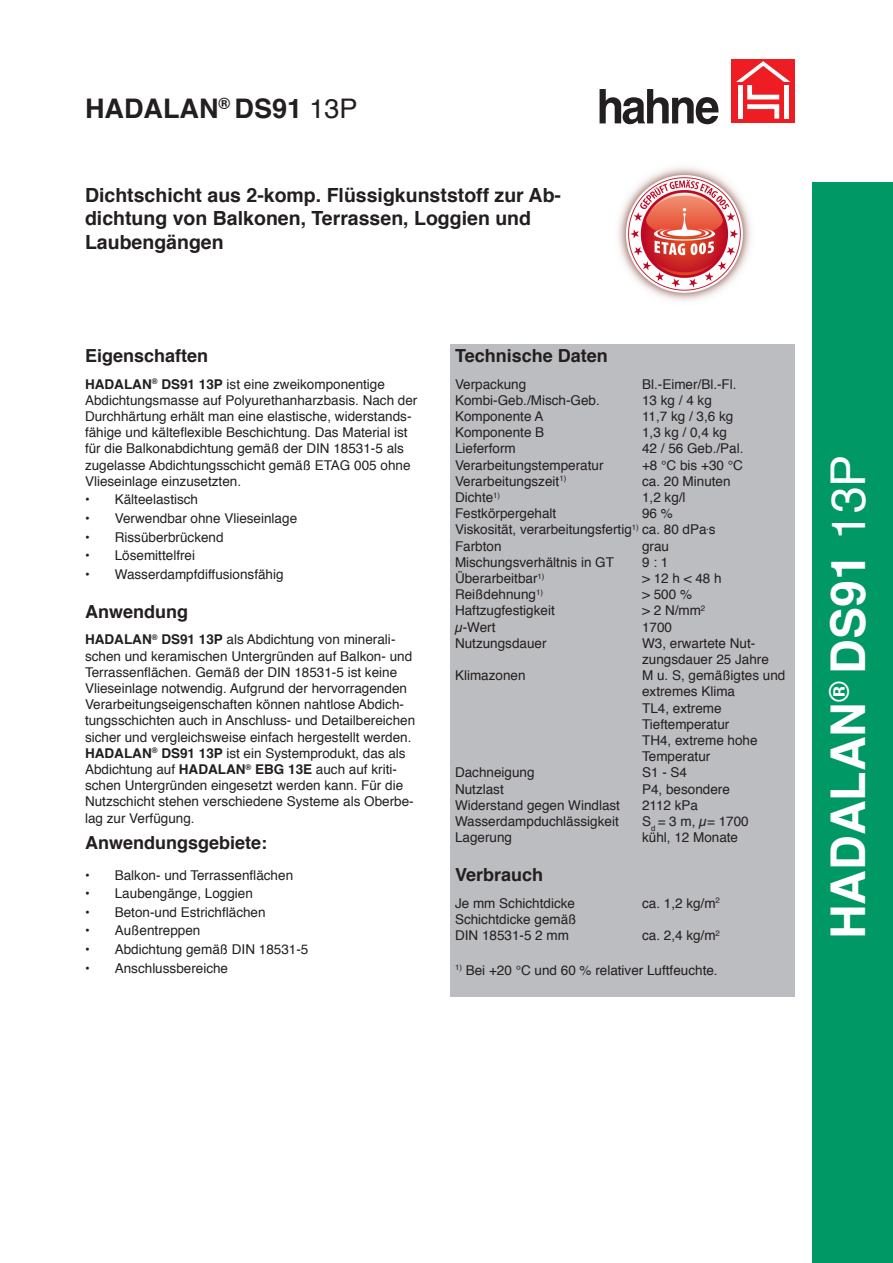
<style>
.page{position:relative;width:893px;height:1263px;background:#fff}
.page>*{position:absolute;margin:0;border:0;box-sizing:border-box;transform-origin:0 0}
.t1{font:700 48px "Helvetica";color:#fff}
.t2{font:700 27px "Helvetica";color:#231f20}
.t3{font:700 19.5px/23.4px "Helvetica";color:#231f20}
.t4{font:700 18px "Helvetica";color:#231f20}
.t5{font:13.5px/16.2px "Helvetica";color:#231f20}
.t6{font:700 13.5px "Helvetica";color:#231f20}
.s1{font-weight:400}
.s2{font-weight:700}
</style>
<div class="page">
<div style="left:731px;top:60px;width:64px;height:63px;background:#ee1d23"></div>
<svg style="left:736px;top:61px;width:54px;height:58px"></svg>
<div style="left:784px;top:85px;width:5px;height:34px;background:#fff"></div>
<svg style="left:600px;top:89px;width:119px;height:35px"></svg>
<div style="left:812px;top:183px;width:81px;height:1080px;background:#009864"></div>
<img style="left:618px;top:167px;width:133px;height:134px">
<div style="left:451px;top:344px;width:344px;height:30px;background:#bcbdc0"></div>
<div style="left:451px;top:374px;width:344px;height:473px;background:#bcbdc0"></div>
<div style="left:451px;top:846px;width:344px;height:17px;background:#bcbdc0"></div>
<div style="left:451px;top:863px;width:344px;height:30px;background:#bcbdc0"></div>
<div style="left:451px;top:893px;width:344px;height:52px;background:#bcbdc0"></div>
<div style="left:451px;top:944px;width:344px;height:35px;background:#bcbdc0"></div>
<div style="left:451px;top:979px;width:344px;height:17px;background:#bcbdc0"></div>
<p class="t2" style="left:85px;top:87px;width:274px">HADALAN<sup>®</sup> DS91 <span class="s1">13P</span></p>
<p class="t3" style="left:85px;top:183px;width:477px">Dichtschicht aus 2-komp. Flüssigkunststoff zur Ab&shy;dichtung von Balkonen, Terrassen, Loggien und<br>Laubengängen</p>
<p class="t4" style="left:85px;top:341px;width:125px">Eigenschaften</p>
<p class="t5" style="left:85px;top:376px;width:334px"><span class="s2">HADALAN</span><sup>®</sup> <span class="s2">DS91 13P</span> ist eine zweikomponentige Abdichtungsmasse auf Polyurethanharzbasis. Nach der Durchhärtung erhält man eine elastische, widerstands&shy;fähige und kälteflexible Beschichtung. Das Material ist für die Balkonabdichtung gemäß der DIN 18531-5 als zugelasse Abdichtungsschicht gemäß ETAG 005 ohne Vlieseinlage einzusetzten.</p>
<p class="t6" style="left:85px;top:489px;width:6px">•</p>
<p class="t5" style="left:115px;top:492px;width:85px">Kälteelastisch</p>
<p class="t6" style="left:85px;top:507px;width:6px">•</p>
<p class="t5" style="left:115px;top:511px;width:184px">Verwendbar ohne Vlieseinlage</p>
<p class="t6" style="left:85px;top:526px;width:6px">•</p>
<p class="t5" style="left:115px;top:529px;width:110px">Rissüberbrückend</p>
<p class="t6" style="left:85px;top:545px;width:6px">•</p>
<p class="t5" style="left:115px;top:548px;width:82px">Lösemittelfrei</p>
<p class="t6" style="left:85px;top:563px;width:6px">•</p>
<p class="t5" style="left:115px;top:566px;width:170px">Wasserdampfdiffusionsfähig</p>
<p class="t4" style="left:85px;top:597px;width:104px">Anwendung</p>
<p class="t5" style="left:85px;top:632px;width:332px"><span class="s2">HADALAN</span><sup>®</sup> <span class="s2">DS91 13P</span> als Abdichtung von minerali&shy;schen und keramischen Untergründen auf Balkon- und Terrassenflächen. Gemäß der DIN 18531-5 ist keine Vlieseinlage notwendig. Aufgrund der hervorragenden Verarbeitungseigenschaften können nahtlose Abdich&shy;tungsschichten auch in Anschluss- und Detailbereichen sicher und vergleichsweise einfach hergestellt werden.<br><span class="s2">HADALAN</span><sup>®</sup> <span class="s2">DS91 13P</span> ist ein Systemprodukt, das als Abdichtung auf <span class="s2">HADALAN</span><sup>®</sup> <span class="s2">EBG 13E</span> auch auf kriti&shy;schen Untergründen eingesetzt werden kann. Für die Nutzschicht stehen verschiedene Systeme als Oberbe&shy;lag zur Verfügung.</p>
<p class="t4" style="left:85px;top:828px;width:184px">Anwendungsgebiete:</p>
<p class="t6" style="left:85px;top:864px;width:6px">•</p>
<p class="t5" style="left:115px;top:867px;width:180px">Balkon- und Terrassenflächen</p>
<p class="t6" style="left:85px;top:882px;width:6px">•</p>
<p class="t5" style="left:115px;top:886px;width:140px">Laubengänge, Loggien</p>
<p class="t6" style="left:85px;top:901px;width:6px">•</p>
<p class="t5" style="left:115px;top:904px;width:152px">Beton-und Estrichflächen</p>
<p class="t6" style="left:85px;top:920px;width:6px">•</p>
<p class="t5" style="left:115px;top:923px;width:87px">Außentreppen</p>
<p class="t6" style="left:85px;top:938px;width:6px">•</p>
<p class="t5" style="left:115px;top:941px;width:195px">Abdichtung gemäß DIN 18531-5</p>
<p class="t6" style="left:85px;top:957px;width:6px">•</p>
<p class="t5" style="left:115px;top:960px;width:115px">Anschlussbereiche</p>
<p class="t4" style="left:455px;top:341px;width:154px">Technische Daten</p>
<p class="t5" style="left:455px;top:376px;width:73px">Verpackung</p>
<p class="t5" style="left:455px;top:392px;width:146px">Kombi-Geb./Misch-Geb.</p>
<p class="t5" style="left:455px;top:409px;width:90px">Komponente A</p>
<p class="t5" style="left:455px;top:425px;width:91px">Komponente B</p>
<p class="t5" style="left:455px;top:441px;width:62px">Lieferform</p>
<p class="t5" style="left:455px;top:457px;width:150px">Verarbeitungstemperatur</p>
<p class="t5" style="left:455px;top:473px;width:113px">Verarbeitungszeit<sup>1)</sup></p>
<p class="t5" style="left:455px;top:490px;width:47px">Dichte<sup>1)</sup></p>
<p class="t5" style="left:455px;top:506px;width:103px">Festkörpergehalt</p>
<p class="t5" style="left:455px;top:522px;width:262px">Viskosität, verarbeitungsfertig<sup>1)</sup> ca. 80 dPa<sup>.</sup>s</p>
<p class="t5" style="left:455px;top:538px;width:48px">Farbton</p>
<p class="t5" style="left:455px;top:554px;width:161px">Mischungsverhältnis in GT</p>
<p class="t5" style="left:455px;top:571px;width:91px">Überarbeitbar<sup>1)</sup></p>
<p class="t5" style="left:455px;top:587px;width:90px">Reißdehnung<sup>1)</sup></p>
<p class="t5" style="left:455px;top:603px;width:101px">Haftzugfestigkeit</p>
<p class="t5" style="left:455px;top:619px;width:42px">µ-Wert</p>
<p class="t5" style="left:455px;top:635px;width:93px">Nutzungsdauer</p>
<p class="t5" style="left:455px;top:668px;width:72px">Klimazonen</p>
<p class="t5" style="left:642px;top:376px;width:96px">Bl.-Eimer/Bl.-Fl.</p>
<p class="t5" style="left:642px;top:392px;width:71px">13 kg / 4 kg</p>
<p class="t5" style="left:642px;top:409px;width:93px">11,7 kg / 3,6 kg</p>
<p class="t5" style="left:642px;top:425px;width:86px">1,3 kg / 0,4 kg</p>
<p class="t5" style="left:642px;top:441px;width:103px">42 / 56 Geb./Pal.</p>
<p class="t5" style="left:642px;top:457px;width:102px">+8 °C bis +30 °C</p>
<p class="t5" style="left:642px;top:473px;width:90px">ca. 20 Minuten</p>
<p class="t5" style="left:642px;top:490px;width:45px">1,2 kg/l</p>
<p class="t5" style="left:642px;top:506px;width:32px">96 %</p>
<p class="t5" style="left:642px;top:538px;width:29px">grau</p>
<p class="t5" style="left:642px;top:554px;width:28px">9 : 1</p>
<p class="t5" style="left:642px;top:571px;width:81px">&gt; 12 h &lt; 48 h</p>
<p class="t5" style="left:642px;top:587px;width:51px">&gt; 500 %</p>
<p class="t5" style="left:642px;top:603px;width:65px">&gt; 2 N/mm<sup>2</sup></p>
<p class="t5" style="left:642px;top:619px;width:32px">1700</p>
<p class="t5" style="left:642px;top:635px;width:128px">W3, erwartete Nut&shy;zungsdauer 25 Jahre</p>
<p class="t5" style="left:642px;top:668px;width:145px">M u. S, gemäßigtes und extremes Klima</p>
<p class="t5" style="left:642px;top:700px;width:89px">TL4, extreme<br>Tieftemperatur</p>
<p class="t5" style="left:642px;top:733px;width:117px">TH4, extreme hohe<br>Temperatur</p>
<p class="t5" style="left:642px;top:765px;width:47px">S1 - S4</p>
<p class="t5" style="left:642px;top:781px;width:89px">P4, besondere</p>
<p class="t5" style="left:642px;top:797px;width:58px">2112 kPa</p>
<p class="t5" style="left:642px;top:814px;width:108px">S<sub>d</sub> = 3 m, µ= 1700</p>
<p class="t5" style="left:642px;top:830px;width:98px">kühl, 12 Monate</p>
<p class="t5" style="left:455px;top:765px;width:81px">Dachneigung</p>
<p class="t5" style="left:455px;top:781px;width:50px">Nutzlast</p>
<p class="t5" style="left:455px;top:797px;width:167px">Widerstand gegen Windlast</p>
<p class="t5" style="left:455px;top:814px;width:165px">Wasserdampduchlässigkeit</p>
<p class="t5" style="left:455px;top:830px;width:59px">Lagerung</p>
<p class="t4" style="left:455px;top:860px;width:90px">Verbrauch</p>
<p class="t5" style="left:455px;top:895px;width:122px">Je mm Schichtdicke</p>
<p class="t5" style="left:455px;top:911px;width:123px">Schichtdicke gemäß</p>
<p class="t5" style="left:455px;top:928px;width:116px">DIN 18531-5 2 mm</p>
<p class="t5" style="left:642px;top:895px;width:79px">ca. 1,2 kg/m<sup>2</sup></p>
<p class="t5" style="left:642px;top:928px;width:79px">ca. 2,4 kg/m<sup>2</sup></p>
<p class="t5" style="left:455px;top:962px;width:264px"><sup>1)</sup> Bei +20 °C und 60 % relativer Luftfeuchte.</p>
<p class="t1" style="left:810px;top:939px;width:486px;rotate:-90deg">HADALAN<sup>®</sup> DS91 <span class="s1">13P</span></p>
</div>
